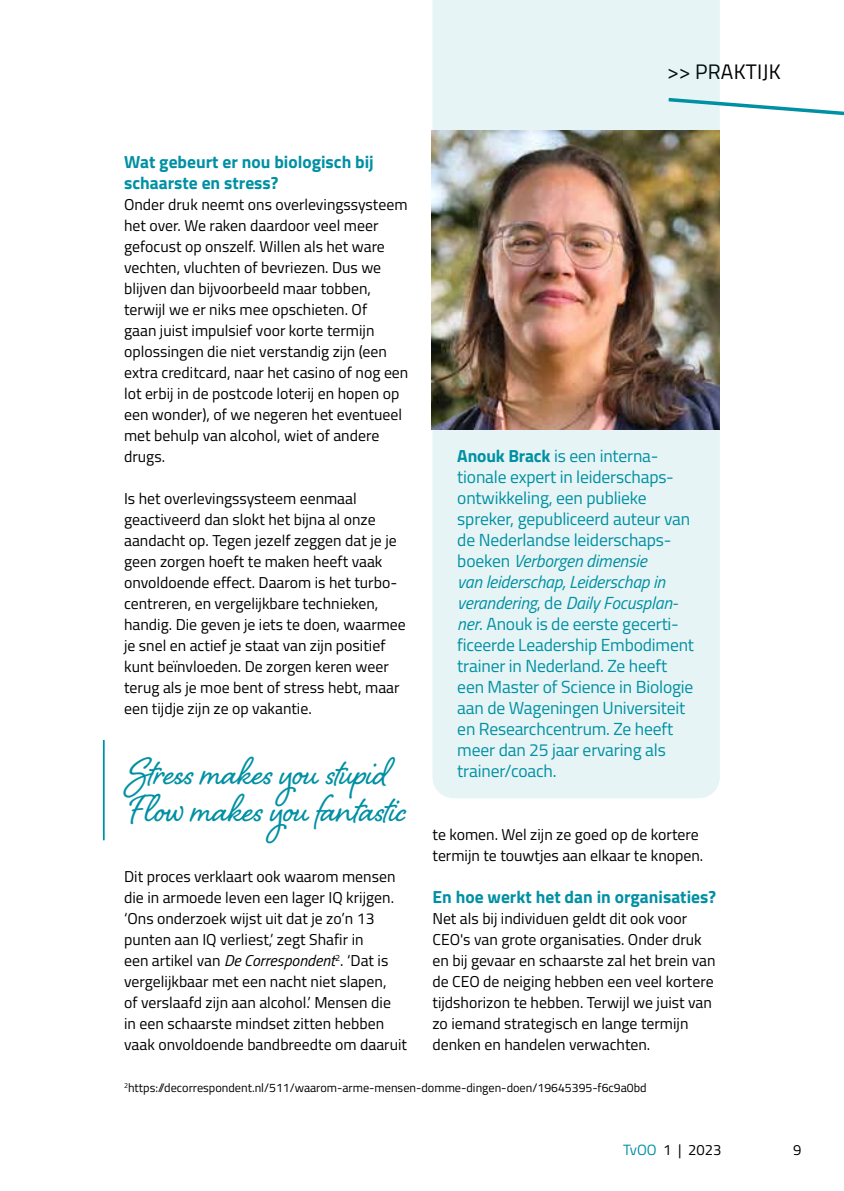
<style>
.page{position:relative;width:844px;height:1191px;background:#fff}
.page>*{position:absolute;margin:0;border:0;box-sizing:border-box;transform-origin:0 0}
.t1{font:49px/36.8px "Shelby";letter-spacing:-.01em;color:#0090a3}
.t2{font:21px "Titillium Web";letter-spacing:.01em;color:#000}
.t3{font:17.5px/21px "Titillium Web";letter-spacing:-.01em;color:#0090a3}
.t4{font:700 17.5px/21px "Titillium Web";color:#0090a3}
.t5{font:15.75px/21px "Titillium Web";color:#000}
.t6{font:14.88px "Titillium Web";color:#000}
.t7{font:12.25px "Titillium Web";color:#000}
.s1{font-style:italic}
.s2{font-weight:700}
.s3{color:#0090a3}
</style>
<div class="page">
<svg style="left:719px;top:96px;width:124px;height:23px"></svg>
<div style="left:432px;top:0;width:287px;height:798px;background:#e6f4f5"></div>
<img style="left:432px;top:131px;width:287px;height:298px">
<hr style="left:103px;top:740px;width:2px;height:100px;background:#0090a3">
<h2 class="t2" style="left:666px;top:56px;width:115px">&gt;&gt; PRAKTIJK</h2>
<p class="t4" style="left:124px;top:150px;width:251px">Wat gebeurt er nou biologisch bij schaarste en stress?</p>
<p class="t5" style="left:124px;top:193px;width:286px">Onder druk neemt ons overlevingssysteem het over. We raken daardoor veel meer gefocust op onszelf. Willen als het ware vechten, vluchten of bevriezen. Dus we blijven dan bijvoorbeeld maar tobben, terwijl we er niks mee opschieten. Of<br>gaan juist impulsief voor korte termijn oplossingen die niet verstandig zijn (een extra creditcard, naar het casino of nog een lot erbij in de postcode loterij en hopen op een wonder), of we negeren het eventueel met behulp van alcohol, wiet of andere drugs.</p>
<p class="t5" style="left:124px;top:487px;width:283px">Is het overlevingssysteem eenmaal geactiveerd dan slokt het bijna al onze aandacht op. Tegen jezelf zeggen dat je je geen zorgen hoeft te maken heeft vaak onvoldoende effect. Daarom is het turbo&shy;centreren, en vergelijkbare technieken, handig. Die geven je iets te doen, waarmee je snel en actief je staat van zijn positief kunt beïnvloeden. De zorgen keren weer terug als je moe bent of stress hebt, maar een tijdje zijn ze op vakantie.</p>
<h1 class="t1" style="left:129px;top:748px;width:278px">Stress makes you stupid<br>Flow makes you fantastic</h1>
<p class="t5" style="left:124px;top:865px;width:284px">Dit proces verklaart ook waarom mensen die in armoede leven een lager IQ krijgen. ‘Ons onderzoek wijst uit dat je zo’n 13 punten aan IQ verliest,’ zegt Shafir in<br>een artikel van <span class="s1">De Correspondent</span><sup>2</sup>. ‘Dat is vergelijkbaar met een nacht niet slapen,<br>of verslaafd zijn aan alcohol.’ Mensen die<br>in een schaarste mindset zitten hebben vaak onvoldoende bandbreedte om daaruit</p>
<p class="t3" style="left:457px;top:445px;width:238px"><span class="s2">Anouk Brack</span> is een interna&shy;tionale expert in leiderschaps&shy;ontwikkeling, een publieke spreker, gepubliceerd auteur van de Nederlandse leiderschaps&shy;boeken <span class="s1">Verborgen dimensie<br>van leiderschap, Leiderschap in verandering</span>, de <span class="s1">Daily Focusplan&shy;ner</span>. Anouk is de eerste gecerti&shy;ficeerde Leadership Embodiment trainer in Nederland. Ze heeft een Master of Science in Biologie aan de Wageningen Universiteit en Researchcentrum. Ze heeft meer dan 25 jaar ervaring als trainer/coach.</p>
<p class="t5" style="left:432px;top:823px;width:272px">te komen. Wel zijn ze goed op de kortere termijn te touwtjes aan elkaar te knopen.</p>
<p class="t4" style="left:432px;top:885px;width:285px">En hoe werkt het dan in organisaties?</p>
<p class="t5" style="left:432px;top:907px;width:284px">Net als bij individuen geldt dit ook voor CEO's van grote organisaties. Onder druk en bij gevaar en schaarste zal het brein van de CEO de neiging hebben een veel kortere tijdshorizon te hebben. Terwijl we juist van zo iemand strategisch en lange termijn denken en handelen verwachten.</p>
<p class="t7" style="left:124px;top:1079px;width:524px"><sup>2</sup>https://decorrespondent.nl/511/waarom-arme-mensen-domme-dingen-doen/19645395-f6c9a0bd</p>
<p class="t6" style="left:622px;top:1139px;width:100px"><span class="s3">TvOO</span> 1 | 2023</p>
<p class="t6" style="left:793px;top:1139px;width:10px">9</p>
</div>
